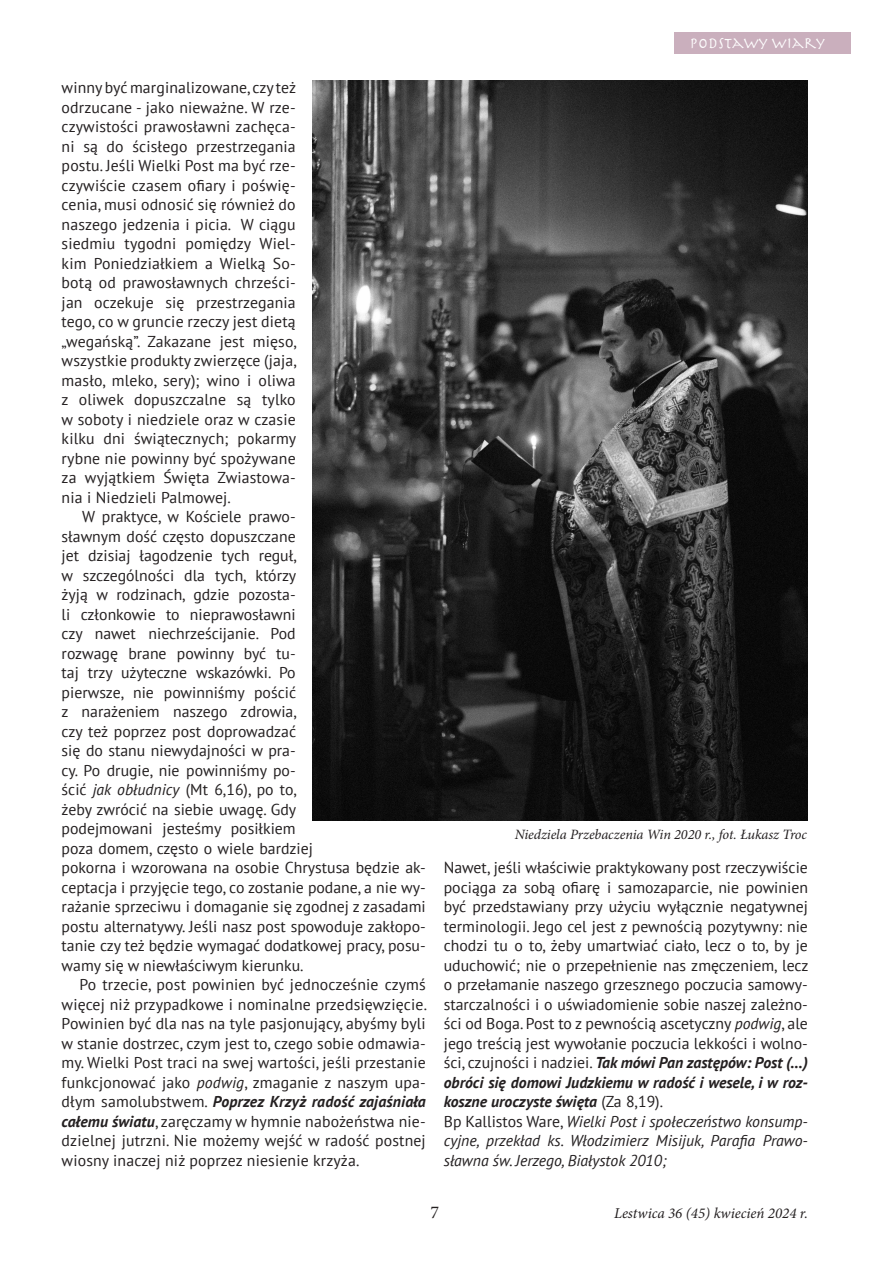
<style>
.page{position:relative;width:893px;height:1263px;background:#fff}
.page>*{position:absolute;margin:0;border:0;box-sizing:border-box;transform-origin:0 0}
.t1{font:18px "Minion Pro";color:#231f20}
.body{font:15.75px/19.5px "PT Sans";color:#231f20;text-align:justify}
.body-2{font:italic 15.75px/19.5px "PT Sans";color:#231f20;text-align:justify}
.t2{font:15.75px "Herculanum";color:#fff}
.t3{font:italic 15px "Minion Pro";color:#231f20}
.podpis_ikony__do_lewej_italic{font:italic 14.25px "Minion Pro";letter-spacing:-.005em;color:#231f20}
.s1{font-style:italic}
.s2{font-weight:700;font-style:italic}
.s3{font-style:normal}
</style>
<div class="page">
<div style="left:674px;top:33px;width:176px;height:21px;background:#caafbd"></div>
<img style="left:313px;top:81px;width:494px;height:739px">
<p class="body" style="left:62px;top:77px;width:237px">winny być marginalizowane, czy też odrzucane - jako nieważne. W rze&shy;czywistości prawosławni zachęca&shy;ni są do ścisłego przestrzegania postu. Jeśli Wielki Post ma być rze&shy;czywiście czasem ofiary i poświę&shy;cenia, musi odnosić się również do naszego jedzenia i picia. W ciągu siedmiu tygodni pomiędzy Wiel&shy;kim Poniedziałkiem a Wielką So&shy;botą od prawosławnych chrześci&shy;jan oczekuje się przestrzegania tego, co w gruncie rzeczy jest dietą „wegańską”. Zakazane jest mięso, wszystkie produkty zwierzęce (jaja, masło, mleko, sery); wino i oliwa z oliwek dopuszczalne są tylko w soboty i niedziele oraz w czasie kilku dni świątecznych; pokarmy rybne nie powinny być spożywane za wyjątkiem Święta Zwiastowa&shy;nia i Niedzieli Palmowej.</p>
<p class="body" style="left:62px;top:506px;width:366px;text-align:left;text-indent:21px">W praktyce, w Kościele prawo-<br>sławnym dość często dopuszczane<br>jet dzisiaj łagodzenie tych reguł,<br>w szczególności dla tych, którzy<br>żyją w rodzinach, gdzie pozosta-<br>li członkowie to nieprawosławni<br>czy nawet niechrześcijanie. Pod<br>rozwagę brane powinny być tu-<br>taj trzy użyteczne wskazówki. Po<br>pierwsze, nie powinniśmy pościć<br>z narażeniem naszego zdrowia,<br>czy też poprzez post doprowadzać<br>się do stanu niewydajności w pra-<br>cy. Po drugie, nie powinniśmy po-<br>ścić <span class="s1">jak obłudnicy</span> (Mt 6,16), po to,<br>żeby zwrócić na siebie uwagę. Gdy<br>podejmowani jesteśmy posiłkiem<br>poza domem, często o wiele bardziej<br>pokorna i wzorowana na osobie Chrystusa będzie ak&shy;ceptacja i przyjęcie tego, co zostanie podane, a nie wy&shy;rażanie sprzeciwu i domaganie się zgodnej z zasadami postu alternatywy. Jeśli nasz post spowoduje zakłopo&shy;tanie czy też będzie wymagać dodatkowej pracy, posu&shy;wamy się w niewłaściwym kierunku.</p>
<p class="body" style="left:62px;top:974px;width:367px;text-indent:18px">Po trzecie, post powinien być jednocześnie czymś więcej niż przypadkowe i nominalne przedsięwzięcie.<br>Powinien być dla nas na tyle pasjonujący, abyśmy byli w stanie dostrzec, czym jest to, czego sobie odmawia&shy;my. Wielki Post traci na swej wartości, jeśli przestanie funkcjonować jako <span class="s1">podwig</span>, zmaganie z naszym upa&shy;dłym samolubstwem. <span class="s2">Poprzez Krzyż radość zajaśniała całemu światu</span>, zaręczamy w hymnie nabożeństwa nie&shy;dzielnej jutrzni. Nie możemy wejść w radość postnej wiosny inaczej niż poprzez niesienie krzyża.</p>
<p class="t2" style="left:690px;top:36px;width:137px">PODSTAWY WIARY</p>
<p class="t2" style="left:726px;top:36px;width:137px">PODSTAWY WIARY</p>
<p class="podpis_ikony__do_lewej_italic" style="left:515px;top:825px;width:294px">Niedziela Przebaczenia Win 2020 r., fot. Łukasz Troc</p>
<p class="body" style="left:444px;top:857px;width:366px">Nawet, jeśli właściwie praktykowany post rzeczywiście pociąga za sobą ofiarę i samozaparcie, nie powinien być przedstawiany przy użyciu wyłącznie negatywnej terminologii. Jego cel jest z pewnością pozytywny: nie chodzi tu o to, żeby umartwiać ciało, lecz o to, by je uduchowić; nie o przepełnienie nas zmęczeniem, lecz o przełamanie naszego grzesznego poczucia samowy&shy;starczalności i o uświadomienie sobie naszej zależno&shy;ści od Boga. Post to z pewnością ascetyczny <span class="s1">podwig</span>, ale jego treścią jest wywołanie poczucia lekkości i wolno&shy;ści, czujności i nadziei. <span class="s2">Tak mówi Pan zastępów: Post (…) obróci się domowi Judzkiemu w radość i wesele, i w roz&shy;koszne uroczyste święta</span> (Za 8,19).</p>
<p class="body-2" style="left:444px;top:1111px;width:366px"><span class="s3">Bp Kallistos Ware,</span> Wielki Post i społeczeństwo konsump&shy;cyjne, przekład ks. Włodzimierz Misijuk, Parafia Prawo&shy;sławna św. Jerzego, Białystok 2010;</p>
<p class="t1" style="left:430px;top:1200px;width:10px">7</p>
<p class="t3" style="left:614px;top:1203px;width:195px">Lestwica 36 (45) kwiecień 2024 r.</p>
</div>
